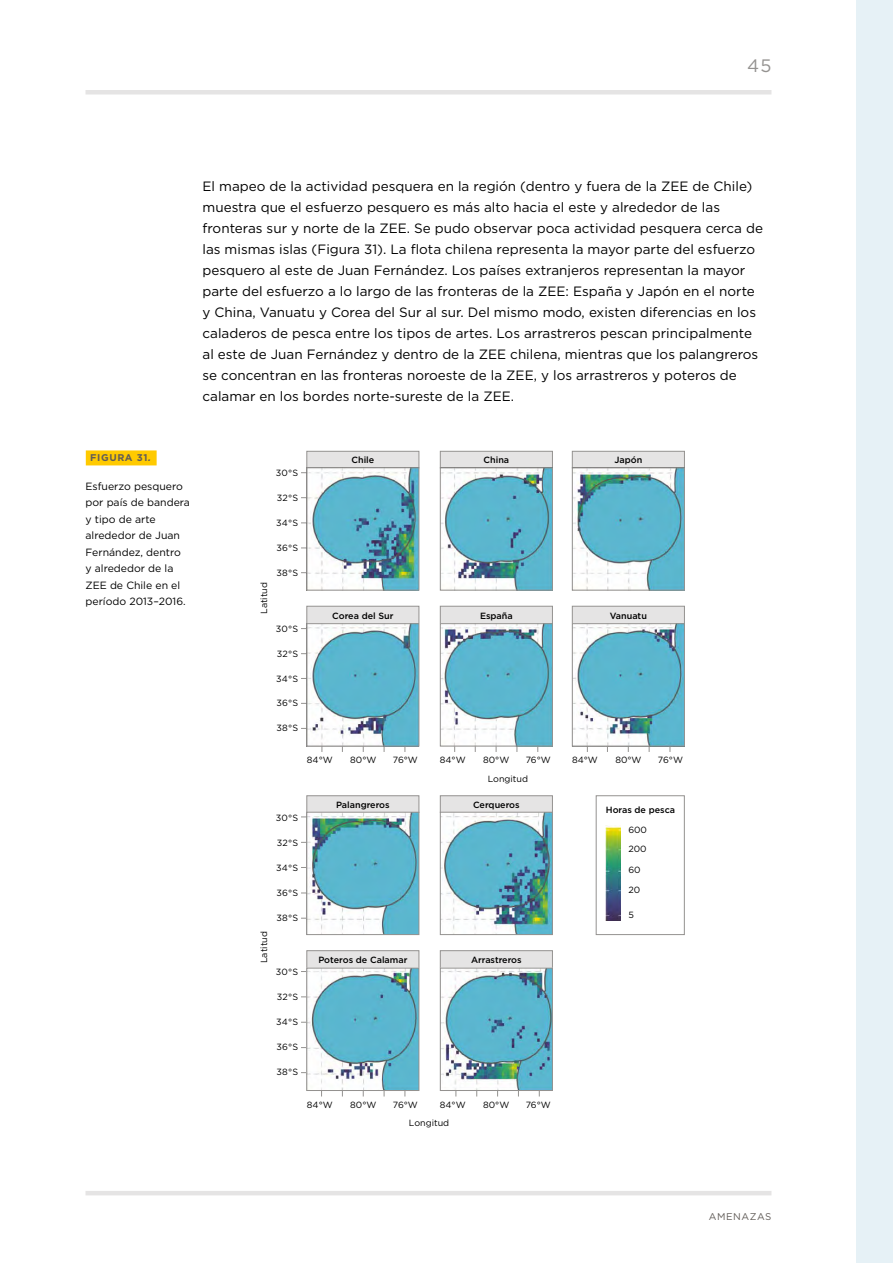
<style>
.page{position:relative;width:893px;height:1263px;background:#fff}
.page>*{position:absolute;margin:0;border:0;box-sizing:border-box;transform-origin:0 0}
.t1{font:18px "Gotham";color:#949290}
.t2{font:13.5px/21px "Gotham";color:#000}
.t3{font:10.5px/16.5px "Gotham";color:#000}
.t4{font:700 9.75px "Gotham";letter-spacing:.06em;color:#615c58}
.t5{font:9.75px "Gotham";letter-spacing:.06em;color:#615c58}
.t6{font:9px/19.5px "Gotham";color:#000}
.t7{font:500 9px "Gotham";color:#000}
.s1{font-style:italic}
</style>
<div class="page">
<div style="left:306px;top:451px;width:113px;height:18px;background:#e5e4e4;border:1px solid #949290"></div>
<div style="left:306px;top:606px;width:113px;height:18px;background:#e5e4e4;border:1px solid #949290"></div>
<div style="left:440px;top:606px;width:113px;height:18px;background:#e5e4e4;border:1px solid #949290"></div>
<div style="left:440px;top:451px;width:113px;height:18px;background:#e5e4e4;border:1px solid #949290"></div>
<div style="left:572px;top:606px;width:113px;height:18px;background:#e5e4e4;border:1px solid #949290"></div>
<div style="left:572px;top:451px;width:113px;height:18px;background:#e5e4e4;border:1px solid #949290"></div>
<div style="left:857px;top:0;width:36px;height:1263px;background:#e6f1f6"></div>
<div style="left:86px;top:450px;width:71px;height:15px;background:#ffca00"></div>
<div style="left:596px;top:795px;width:89px;height:140px;border:1px solid #949290"></div>
<img style="left:308px;top:469px;width:109px;height:119px">
<div style="left:306px;top:467px;width:113px;height:123px;border:1px solid #949290"></div>
<img style="left:308px;top:625px;width:109px;height:119px">
<div style="left:306px;top:623px;width:113px;height:123px;border:1px solid #949290"></div>
<img style="left:442px;top:469px;width:109px;height:119px">
<div style="left:440px;top:467px;width:113px;height:123px;border:1px solid #949290"></div>
<img style="left:442px;top:625px;width:109px;height:119px">
<div style="left:440px;top:623px;width:113px;height:123px;border:1px solid #949290"></div>
<img style="left:574px;top:469px;width:109px;height:119px">
<div style="left:572px;top:467px;width:113px;height:123px;border:1px solid #949290"></div>
<img style="left:574px;top:625px;width:109px;height:119px">
<div style="left:572px;top:623px;width:113px;height:123px;border:1px solid #949290"></div>
<img style="left:606px;top:825px;width:15px;height:96px">
<div style="left:306px;top:795px;width:113px;height:18px;background:#e5e4e4;border:1px solid #949290"></div>
<div style="left:306px;top:950px;width:113px;height:18px;background:#e5e4e4;border:1px solid #949290"></div>
<div style="left:440px;top:950px;width:113px;height:18px;background:#e5e4e4;border:1px solid #949290"></div>
<div style="left:440px;top:795px;width:113px;height:18px;background:#e5e4e4;border:1px solid #949290"></div>
<img style="left:308px;top:814px;width:109px;height:119px">
<div style="left:306px;top:812px;width:113px;height:123px;border:1px solid #949290"></div>
<img style="left:308px;top:970px;width:109px;height:119px">
<div style="left:306px;top:968px;width:113px;height:123px;border:1px solid #949290"></div>
<img style="left:442px;top:814px;width:109px;height:119px">
<div style="left:440px;top:812px;width:113px;height:123px;border:1px solid #949290"></div>
<img style="left:442px;top:970px;width:109px;height:119px">
<div style="left:440px;top:968px;width:113px;height:123px;border:1px solid #949290"></div>
<div style="left:86px;top:90px;width:685px;height:5px;background:#e5e4e4"></div>
<hr style="left:86px;top:1191px;width:685px;height:4px;background:#e5e4e4">
<h1 class="t1" style="left:747px;top:54px;width:26px">45</h1>
<p class="t2" style="left:202px;top:175px;width:562px">El mapeo de la actividad pesquera en la región (dentro y fuera de la ZEE de Chile) muestra que el esfuerzo pesquero es más alto hacia el este y alrededor de las fronteras sur y norte de la ZEE. Se pudo observar poca actividad pesquera cerca de las mismas islas (Figura 31). La flota chilena representa la mayor parte del esfuerzo pesquero al este de Juan Fernández. Los países extranjeros representan la mayor parte del esfuerzo a lo largo de las fronteras de la ZEE: España y Japón en el norte y China, Vanuatu y Corea del Sur al sur. Del mismo modo, existen diferencias en los caladeros de pesca entre los tipos de artes. Los arrastreros pescan principalmente al este de Juan Fernández y dentro de la ZEE chilena, mientras que los palangreros se concentran en las fronteras noroeste de la ZEE, y los arrastreros y poteros de calamar en los bordes norte-sureste de la ZEE.</p>
<p class="t4" style="left:90px;top:451px;width:62px">FIGURA 31<span class="s1">.</span></p>
<p class="t3" style="left:86px;top:478px;width:106px">Esfuerzo pesquero por país de bandera y tipo de arte alrededor de Juan<br>Fernández, dentro<br>y alrededor de la<br>ZEE de Chile en el período 2013–2016.</p>
<p class="t6" style="left:254px;top:614px;width:33px;rotate:-90deg">Latitud</p>
<p class="t6" style="left:276px;top:463px;width:24px">30°S</p>
<p class="t6" style="left:277px;top:488px;width:23px">32°S</p>
<p class="t6" style="left:276px;top:513px;width:24px">34°S</p>
<p class="t6" style="left:276px;top:538px;width:24px">36°S</p>
<p class="t6" style="left:277px;top:562px;width:23px">38°S</p>
<p class="t6" style="left:276px;top:619px;width:24px">30°S</p>
<p class="t6" style="left:277px;top:644px;width:23px">32°S</p>
<p class="t6" style="left:276px;top:668px;width:24px">34°S</p>
<p class="t6" style="left:276px;top:693px;width:24px">36°S</p>
<p class="t6" style="left:277px;top:718px;width:23px">38°S</p>
<p class="t7" style="left:351px;top:454px;width:24px">Chile</p>
<p class="t7" style="left:332px;top:610px;width:63px">Corea del Sur</p>
<p class="t7" style="left:484px;top:454px;width:27px">China</p>
<p class="t7" style="left:480px;top:610px;width:34px">España</p>
<p class="t7" style="left:614px;top:454px;width:29px">Japón</p>
<p class="t7" style="left:610px;top:610px;width:39px">Vanuatu</p>
<p class="t6" style="left:254px;top:963px;width:33px;rotate:-90deg">Latitud</p>
<p class="t6" style="left:276px;top:808px;width:24px">30°S</p>
<p class="t6" style="left:277px;top:833px;width:23px">32°S</p>
<p class="t6" style="left:276px;top:858px;width:24px">34°S</p>
<p class="t6" style="left:276px;top:882px;width:24px">36°S</p>
<p class="t6" style="left:277px;top:907px;width:23px">38°S</p>
<p class="t6" style="left:276px;top:962px;width:24px">30°S</p>
<p class="t6" style="left:277px;top:987px;width:23px">32°S</p>
<p class="t6" style="left:276px;top:1012px;width:24px">34°S</p>
<p class="t6" style="left:276px;top:1036px;width:24px">36°S</p>
<p class="t6" style="left:277px;top:1061px;width:23px">38°S</p>
<p class="t6" style="left:307px;top:750px;width:27px">84°W</p>
<p class="t6" style="left:350px;top:750px;width:28px">80°W</p>
<p class="t6" style="left:393px;top:750px;width:27px">76°W</p>
<p class="t6" style="left:440px;top:750px;width:27px">84°W</p>
<p class="t6" style="left:483px;top:750px;width:28px">80°W</p>
<p class="t6" style="left:488px;top:750px;width:65px;line-height:18.9px;text-indent:38px">76°W<br>Longitud</p>
<p class="t6" style="left:572px;top:750px;width:27px">84°W</p>
<p class="t6" style="left:615px;top:750px;width:28px">80°W</p>
<p class="t6" style="left:658px;top:750px;width:27px">76°W</p>
<p class="t7" style="left:336px;top:798px;width:55px">Palangreros</p>
<p class="t7" style="left:318px;top:954px;width:91px">Poteros de Calamar</p>
<p class="t7" style="left:473px;top:798px;width:48px">Cerqueros</p>
<p class="t7" style="left:471px;top:954px;width:52px">Arrastreros</p>
<p class="t7" style="left:606px;top:804px;width:71px">Horas de pesca</p>
<p class="t6" style="left:628px;top:819px;width:20px">600<br>200</p>
<p class="t6" style="left:628px;top:860px;width:14px">60<br>20</p>
<p class="t6" style="left:628px;top:905px;width:7px">5</p>
<p class="t6" style="left:307px;top:1094px;width:27px">84°W</p>
<p class="t6" style="left:350px;top:1094px;width:28px">80°W</p>
<p class="t6" style="left:393px;top:1094px;width:27px">76°W</p>
<p class="t6" style="left:440px;top:1094px;width:27px">84°W</p>
<p class="t6" style="left:483px;top:1094px;width:28px">80°W</p>
<p class="t6" style="left:526px;top:1094px;width:27px">76°W</p>
<p class="t6" style="left:409px;top:1113px;width:42px">Longitud</p>
<p class="t5" style="left:709px;top:1210px;width:64px">AMENAZAS</p>
</div>
